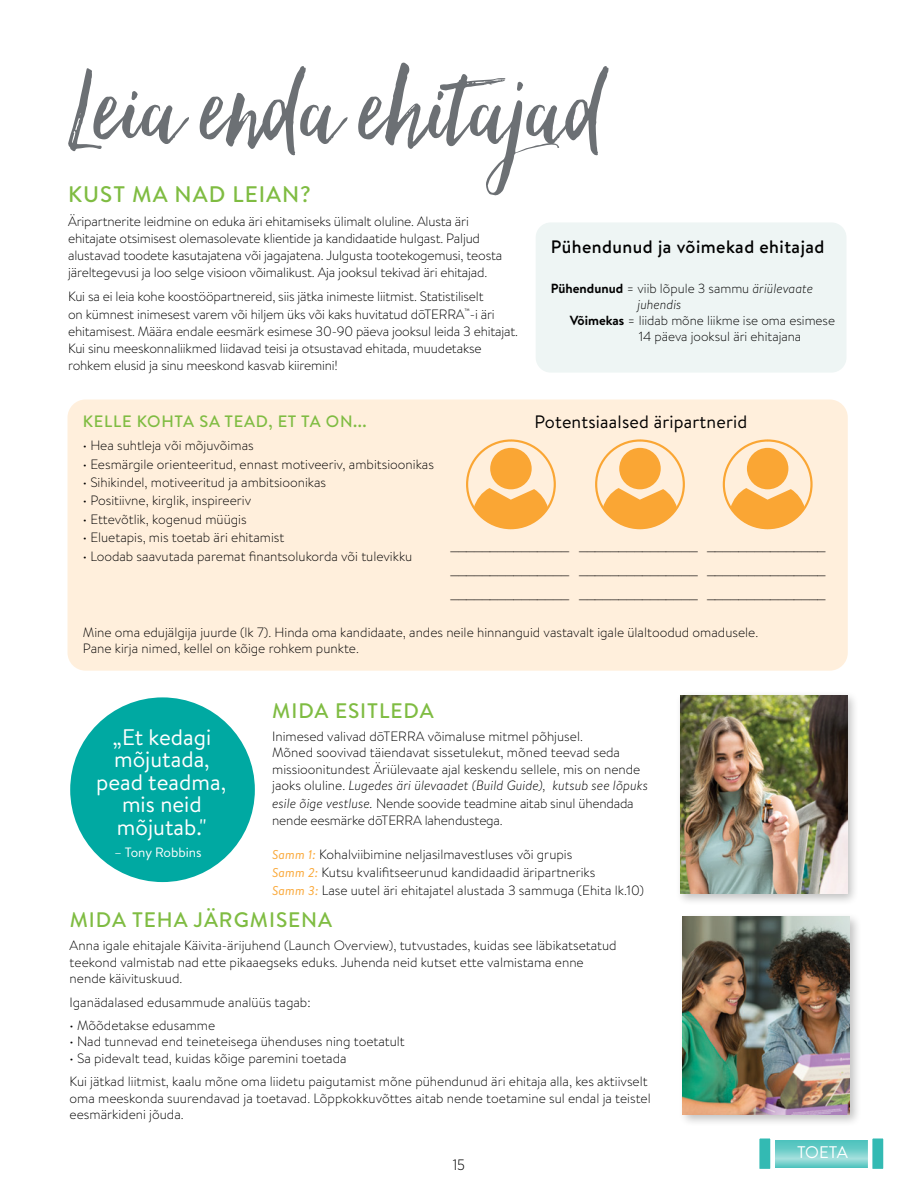
<style>
.page{position:relative;width:918px;height:1188px;background:#fff}
.page>*{position:absolute;margin:0;border:0;box-sizing:border-box;transform-origin:0 0}
.t1{font:132px "Hello Beautiful";color:#6c7074}
.t2{font:22.5px/22.5px "Brandon Text";color:#fff;text-align:center}
.t3{font:500 22.5px "Brandon Text";letter-spacing:.045em;color:#7fbc42}
.t4{font:500 21px "Brandon Text";letter-spacing:.045em;color:#7fbc42}
.t5{font:500 18px "Brandon Text";letter-spacing:.025em;color:#000}
.t6{font:18px "Brandon Text";letter-spacing:.01em;color:#000}
.t7{font:16.8px "Brandon Text";letter-spacing:-.015em;color:#fff}
.t8{font:500 16.5px "Brandon Text";letter-spacing:.045em;color:#7fbc42}
.t9{font:300 15px "Gotham Narrow";color:#000}
.t10{font:300 13.5px/17.2px "Brandon Text";color:#000}
.t11{font:300 13.5px/24px "Gotham";color:#000;text-align:justify}
.t12{font:13.5px "Brandon Text";color:#fff}
.t13{font:300 13.2px "Brandon Text";color:#000}
.t14{font:italic 300 13.2px "Brandon Text";color:#000}
.s1{font-weight:700}
.s2{font-style:italic}
.s3{font-weight:400;font-style:italic;font-size:12.75px;color:#faa634}
</style>
<div class="page">
<div style="left:536px;top:222px;width:311px;height:151px;background:#eef5f4;border-radius:15px"></div>
<div style="left:68px;top:399px;width:780px;height:272px;background:#ffefdc;border-radius:18px"></div>
<svg style="left:466px;top:439px;width:90px;height:90px"></svg>
<svg style="left:595px;top:439px;width:90px;height:90px"></svg>
<svg style="left:723px;top:439px;width:90px;height:90px"></svg>
<div style="left:70px;top:697px;width:185px;height:185px;background:#00a9a2;border-radius:50%"></div>
<div style="left:675px;top:691px;width:185px;height:215px;background:#000;opacity:.25"></div>
<img style="left:680px;top:696px;width:167px;height:197px">
<div style="left:678px;top:912px;width:184px;height:215px;background:#000;opacity:.25"></div>
<img style="left:683px;top:917px;width:166px;height:198px">
<svg style="left:775px;top:1140px;width:93px;height:27px;background:#73cfcb"></svg>
<div style="left:755px;top:1134px;width:20px;height:39px;background:#33bab3;border:4px solid #fff"></div>
<div style="left:868px;top:1134px;width:20px;height:39px;background:#33bab3;border:4px solid #fff"></div>
<h1 class="t1" style="left:67px;top:35px;width:537px">Leia enda ehitajad</h1>
<h2 class="t3" style="left:68px;top:178px;width:244px">KUST MA NAD LEIAN?</h2>
<p class="t10" style="left:68px;top:212px;width:436px">Äripartnerite leidmine on eduka äri ehitamiseks ülimalt oluline. Alusta äri ehitajate otsimisest olemasolevate klientide ja kandidaatide hulgast. Paljud alustavad toodete kasutajatena või jagajatena. Julgusta tootekogemusi, teosta järeltegevusi ja loo selge visioon võimalikust. Aja jooksul tekivad äri ehitajad.</p>
<p class="t10" style="left:68px;top:288px;width:452px">Kui sa ei leia kohe koostööpartnereid, siis jätka inimeste liitmist. Statistiliselt<br>on kümnest inimesest varem või hiljem üks või kaks huvitatud dōTERRA<sup>™</sup>-i äri ehitamisest. Määra endale eesmärk esimese 30-90 päeva jooksul leida 3 ehitajat.<br>Kui sinu meeskonnaliikmed liidavad teisi ja otsustavad ehitada, muudetakse rohkem elusid ja sinu meeskond kasvab kiiremini!</p>
<h3 class="t5" style="left:551px;top:235px;width:275px">Pühendunud ja võimekad ehitajad</h3>
<p class="t13" style="left:551px;top:279px;width:264px"><span class="s1">Pühendunud</span> = viib lõpule 3 sammu <span class="s2">äriülevaate</span></p>
<p class="t14" style="left:638px;top:295px;width:45px">juhendis</p>
<p class="t13" style="left:570px;top:311px;width:267px"><span class="s1">Võimekas</span> = liidab mõne liikme ise oma esimese</p>
<p class="t13" style="left:639px;top:328px;width:164px">14 päeva jooksul äri ehitajana</p>
<p class="t8" style="left:83px;top:410px;width:285px">KELLE KOHTA SA TEAD, ET TA ON...</p>
<p class="t10" style="left:83px;top:437px;width:172px">• Hea suhtleja või mõjuvõimas</p>
<p class="t10" style="left:83px;top:455px;width:353px">• Eesmärgile orienteeritud, ennast motiveeriv, ambitsioonikas</p>
<p class="t10" style="left:83px;top:473px;width:245px">• Sihikindel, motiveeritud ja ambitsioonikas</p>
<p class="t10" style="left:83px;top:492px;width:170px">• Positiivne, kirglik, inspireeriv</p>
<p class="t10" style="left:83px;top:510px;width:165px">• Ettevõtlik, kogenud müügis</p>
<p class="t10" style="left:83px;top:528px;width:203px">• Eluetapis, mis toetab äri ehitamist</p>
<p class="t10" style="left:83px;top:547px;width:331px">• Loodab saavutada paremat finantsolukorda või tulevikku</p>
<h3 class="t6" style="left:534px;top:410px;width:215px">Potentsiaalsed äripartnerid</h3>
<p class="t11" style="left:450px;top:533px;width:120px">_______________ _______________ _______________</p>
<p class="t11" style="left:579px;top:533px;width:120px">_______________ _______________ _______________</p>
<p class="t11" style="left:707px;top:533px;width:120px">_______________ _______________ _______________</p>
<p class="t10" style="left:83px;top:623px;width:677px;line-height:16.5px">Mine oma edujälgija juurde (lk 7). Hinda oma kandidaate, andes neile hinnanguid vastavalt igale ülaltoodud omadusele.<br>Pane kirja nimed, kellel on kõige rohkem punkte.</p>
<h2 class="t2" style="left:96px;top:725px;width:131px">„Et kedagi mõjutada, pead teadma, mis neid mõjutab."</h2>
<p class="t12" style="left:115px;top:844px;width:88px">– Tony Robbins</p>
<h3 class="t4" style="left:272px;top:696px;width:163px">MIDA ESITLEDA</h3>
<p class="t10" style="left:272px;top:727px;width:377px;line-height:16.8px">Inimesed valivad dōTERRA võimaluse mitmel põhjusel.<br>Mõned soovivad täiendavat sissetulekut, mõned teevad seda missioonitundest Äriülevaate ajal keskendu sellele, mis on nende jaoks oluline. <span class="s2">Lugedes äri ülevaadet (Build Guide), kutsub see lõpuks esile õige vestluse.</span> Nende soovide teadmine aitab sinul ühendada nende eesmärke dōTERRA lahendustega.</p>
<p class="t10" style="left:272px;top:845px;width:373px;line-height:18px"><span class="s3">Samm 1:</span> Kohalviibimine neljasilmavestluses või grupis<br><span class="s3">Samm 2:</span> Kutsu kvalifitseerunud kandidaadid äripartneriks<br><span class="s3">Samm 3:</span> Lase uutel äri ehitajatel alustada 3 sammuga (Ehita lk.10)</p>
<h3 class="t4" style="left:70px;top:905px;width:264px">MIDA TEHA JÄRGMISENA</h3>
<p class="t10" style="left:70px;top:937px;width:549px;line-height:16.5px">Anna igale ehitajale Käivita-ärijuhend (Launch Overview), tutvustades, kuidas see läbikatsetatud teekond valmistab nad ette pikaaegseks eduks. Juhenda neid kutset ette valmistama enne nende käivituskuud.</p>
<p class="t10" style="left:70px;top:993px;width:242px">Iganädalased edusammude analüüs tagab:</p>
<p class="t10" style="left:70px;top:1016px;width:147px">• Mõõdetakse edusamme</p>
<p class="t10" style="left:70px;top:1033px;width:337px">• Nad tunnevad end teineteisega ühenduses ning toetatult</p>
<p class="t10" style="left:70px;top:1046px;width:580px;line-height:23.2px">• Sa pidevalt tead, kuidas kõige paremini toetada<br>Kui jätkad liitmist, kaalu mõne oma liidetu paigutamist mõne pühendunud äri ehitaja alla, kes aktiivselt</p>
<p class="t10" style="left:70px;top:1089px;width:583px;line-height:16.5px">oma meeskonda suurendavad ja toetavad. Lõppkokkuvõttes aitab nende toetamine sul endal ja teistel eesmärkideni jõuda.</p>
<p class="t9" style="left:453px;top:1155px;width:14px">15</p>
<p class="t7" style="left:797px;top:1141px;width:52px">TOETA</p>
</div>
